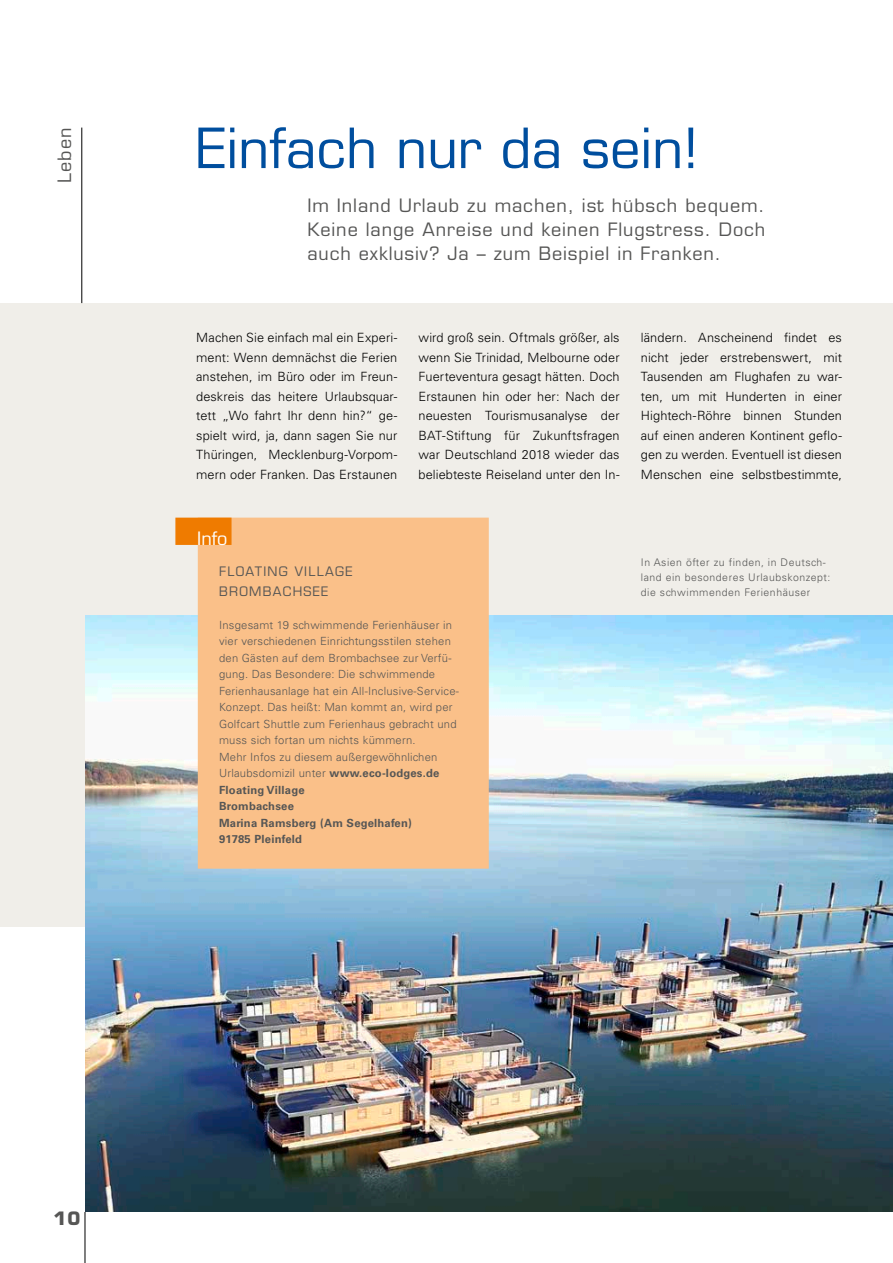
<style>
.page{position:relative;width:893px;height:1263px;background:#fff}
.page>*{position:absolute;margin:0;border:0;box-sizing:border-box;transform-origin:0 0}
.t1{font:54px "Eurostile LT Std";color:#004e9e}
.t2{font:18px/24px "Eurostile LT Std";letter-spacing:.05em;color:#565655;text-align:justify}
.t3{font:18px "Eurostile LT Std";color:#fff}
.t4{font:700 18px "Eurostile LT Std";color:#565655}
.t5{font:300 12.75px/19.5px "Univers LT Std";letter-spacing:.005em;color:#000;text-align:justify}
.t6{font:12.75px/19.5px "Eurostile LT Std";letter-spacing:.1em;color:#565655}
.t7{font:300 11.25px/16.5px "Univers LT Std";letter-spacing:.02em;color:#565655}
.t8{font:300 10.5px/15px "Univers LT Std";letter-spacing:.05em;color:#565655}
.s1{font-weight:700}
</style>
<div class="page">
<div style="left:0;top:304px;width:893px;height:623px;background:#f0eee9"></div>
<img style="left:85px;top:615px;width:808px;height:597px">
<hr style="left:82px;top:128px;width:1px;height:175px;background:#000">
<hr style="left:85px;top:1212px;width:1px;height:51px;background:#000">
<div style="left:198px;top:518px;width:291px;height:351px;background:#fac089"></div>
<div style="left:175px;top:518px;width:57px;height:27px;background:#ef7b00;border:2px solid #ef7b00"></div>
<h2 class="t2" style="left:53px;top:183px;width:57px;rotate:-90deg">Leben</h2>
<h1 class="t1" style="left:196px;top:116px;width:503px">Einfach nur da sein!</h1>
<h2 class="t2" style="left:307px;top:193px;width:460px">Im Inland Urlaub zu machen, ist hübsch bequem.<br>Keine lange Anreise und keinen Flugstress. Doch auch exklusiv? Ja – zum Beispiel in Franken.</h2>
<p class="t5" style="left:196px;top:328px;width:203px">Machen Sie einfach mal ein Experi&shy;ment: Wenn demnächst die Ferien anstehen, im Büro oder im Freun&shy;deskreis das heitere Urlaubsquar&shy;tett „Wo fahrt Ihr denn hin?“ ge&shy;spielt wird, ja, dann sagen Sie nur Thüringen, Mecklenburg-Vorpom&shy;mern oder Franken. Das Erstaunen</p>
<p class="t5" style="left:419px;top:328px;width:203px">wird groß sein. Oftmals größer, als wenn Sie Trinidad, Melbourne oder Fuerteventura gesagt hätten. Doch Erstaunen hin oder her: Nach der neuesten Tourismusanalyse der BAT-Stiftung für Zukunftsfragen war Deutschland 2018 wieder das beliebteste Reiseland unter den In-</p>
<h2 class="t3" style="left:197px;top:528px;width:32px">Info</h2>
<p class="t6" style="left:219px;top:562px;width:135px">FLOATING VILLAGE<br>BROMBACHSEE</p>
<p class="t7" style="left:219px;top:616px;width:241px">Insgesamt 19 schwimmende Ferienhäuser in vier verschiedenen Einrichtungsstilen stehen den Gästen auf dem Brombachsee zur Verfü&shy;gung. Das Besondere: Die schwimmende Ferienhausanlage hat ein All-Inclusive-Service-Konzept. Das heißt: Man kommt an, wird per Golfcart Shuttle zum Ferienhaus gebracht und muss sich fortan um nichts kümmern.<br>Mehr Infos zu diesem außergewöhnlichen Urlaubsdomizil unter <span class="s1">www.eco-lodges.de Floating Village<br>Brombachsee<br>Marina Ramsberg (Am Segelhafen)<br>91785 Pleinfeld</span></p>
<p class="t5" style="left:641px;top:328px;width:203px">ländern. Anscheinend findet es nicht jeder erstrebenswert, mit Tausenden am Flughafen zu war&shy;ten, um mit Hunderten in einer Hightech-Röhre binnen Stunden auf einen anderen Kontinent geflo&shy;gen zu werden. Eventuell ist diesen Menschen eine selbstbestimmte,</p>
<p class="t8" style="left:641px;top:554px;width:191px">In Asien öfter zu finden, in Deutsch&shy;land ein besonderes Urlaubskonzept: die schwimmenden Ferienhäuser</p>
<h2 class="t4" style="left:54px;top:1208px;width:29px">10</h2>
</div>
